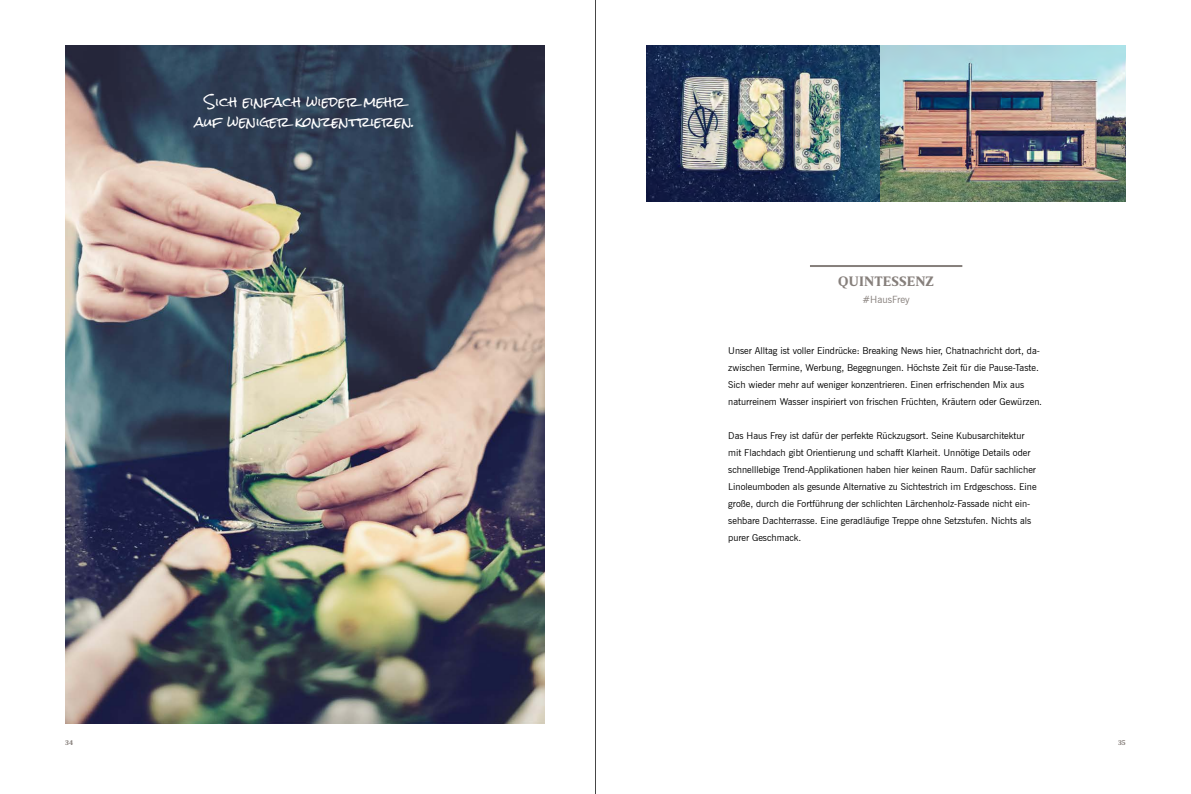
<style>
.page{position:relative;width:1191px;height:794px;background:#fff}
.page>*{position:absolute;margin:0;border:0;box-sizing:border-box;transform-origin:0 0}
.t1{font:700 14px "Breve News";letter-spacing:.01em;color:#867f7b}
.t2{font:13px/20px "Rock Salt";color:#fff;text-align:center}
.t3{font:10px "News Gothic BT";color:#867f7b}
.t4{font:9.5px/17px "News Gothic BT";color:#000}
.t5{font:700 7px "Breve News";color:#867f7b}
</style>
<div class="page">
<hr style="left:595px;top:0;width:1px;height:794px;background:#000">
<img style="left:65px;top:45px;width:479px;height:678px">
<img style="left:646px;top:45px;width:479px;height:156px">
<hr style="left:810px;top:265px;width:152px;height:2px;background:#867f7b">
<h2 class="t2" style="left:195px;top:92px;width:221px">SICH EINFACH WIEDER MEHR<br>AUF WENIGER KONZENTRIEREN.</h2>
<h1 class="t1" style="left:838px;top:273px;width:97px">QUINTESSENZ</h1>
<p class="t3" style="left:862px;top:294px;width:49px">#HausFrey</p>
<p class="t4" style="left:728px;top:342px;width:315px">Unser Alltag ist voller Eindrücke: Breaking News hier, Chatnachricht dort, da&shy;zwischen Termine, Werbung, Begegnungen. Höchste Zeit für die Pause-Taste.<br>Sich wieder mehr auf weniger konzentrieren. Einen erfrischenden Mix aus naturreinem Wasser inspiriert von frischen Früchten, Kräutern oder Gewürzen.</p>
<p class="t4" style="left:728px;top:427px;width:310px">Das Haus Frey ist dafür der perfekte Rückzugsort. Seine Kubusarchitektur mit Flachdach gibt Orientierung und schafft Klarheit. Unnötige Details oder schnelllebige Trend-Applikationen haben hier keinen Raum. Dafür sachlicher Linoleumboden als gesunde Alternative zu Sichtestrich im Erdgeschoss. Eine große, durch die Fortführung der schlichten Lärchenholz-Fassade nicht ein&shy;sehbare Dachterrasse. Eine geradläufige Treppe ohne Setzstufen. Nichts als purer Geschmack.</p>
<p class="t5" style="left:65px;top:739px;width:9px">34</p>
<p class="t5" style="left:1118px;top:739px;width:9px">35</p>
</div>
